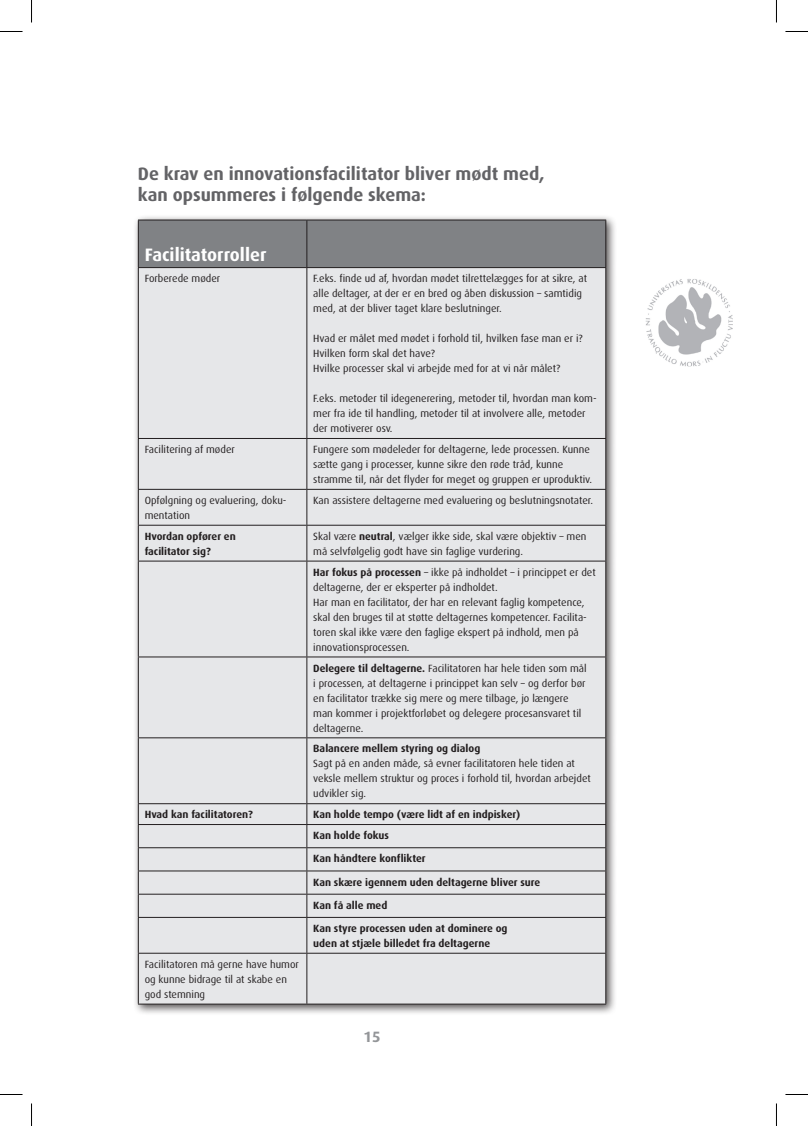
<style>
.page{position:relative;width:808px;height:1126px;background:#fff}
.page>*{position:absolute;margin:0;border:0;box-sizing:border-box;transform-origin:0 0}
.t1{font:700 18px/21px "Dax";color:#636366}
.t2{font:700 18px "Dax";color:#fff}
.t3{font:700 15px "Dax";color:#939598}
.t4{font:10.5px/15px "Dax";color:#231f20}
.t5{font:700 10.5px/15px "Dax";color:#231f20}
.s1{font-weight:700}
</style>
<div class="page">
<div style="left:133px;top:214px;width:484px;height:802px;background:#231f20;opacity:.75"></div>
<div style="left:139px;top:221px;width:466px;height:46px;background:#808285"></div>
<div style="left:139px;top:268px;width:466px;height:736px;background:#e6e7e9"></div>
<hr style="left:138px;top:220px;width:169px;height:1px;background:#231f20">
<hr style="left:138px;top:220px;width:1px;height:47px;background:#231f20">
<hr style="left:307px;top:220px;width:299px;height:1px;background:#231f20">
<hr style="left:306px;top:220px;width:1px;height:47px;background:#231f20">
<hr style="left:605px;top:220px;width:1px;height:47px;background:#231f20">
<hr style="left:138px;top:267px;width:169px;height:1px;background:#231f20">
<hr style="left:138px;top:268px;width:1px;height:170px;background:#231f20">
<hr style="left:307px;top:267px;width:299px;height:1px;background:#231f20">
<hr style="left:306px;top:268px;width:1px;height:170px;background:#231f20">
<hr style="left:605px;top:268px;width:1px;height:170px;background:#231f20">
<hr style="left:138px;top:438px;width:169px;height:1px;background:#231f20">
<hr style="left:138px;top:439px;width:1px;height:50px;background:#231f20">
<hr style="left:307px;top:438px;width:299px;height:1px;background:#231f20">
<hr style="left:306px;top:439px;width:1px;height:50px;background:#231f20">
<hr style="left:605px;top:439px;width:1px;height:50px;background:#231f20">
<hr style="left:138px;top:489px;width:169px;height:1px;background:#231f20">
<hr style="left:138px;top:490px;width:1px;height:35px;background:#231f20">
<hr style="left:307px;top:489px;width:299px;height:1px;background:#231f20">
<hr style="left:306px;top:490px;width:1px;height:35px;background:#231f20">
<hr style="left:605px;top:490px;width:1px;height:35px;background:#231f20">
<hr style="left:138px;top:525px;width:169px;height:1px;background:#231f20">
<hr style="left:138px;top:526px;width:1px;height:35px;background:#231f20">
<hr style="left:307px;top:525px;width:299px;height:1px;background:#231f20">
<hr style="left:306px;top:526px;width:1px;height:35px;background:#231f20">
<hr style="left:605px;top:526px;width:1px;height:35px;background:#231f20">
<hr style="left:138px;top:561px;width:169px;height:1px;background:#231f20">
<hr style="left:138px;top:561px;width:1px;height:96px;background:#231f20">
<hr style="left:307px;top:561px;width:299px;height:1px;background:#231f20">
<hr style="left:306px;top:561px;width:1px;height:96px;background:#231f20">
<hr style="left:605px;top:561px;width:1px;height:96px;background:#231f20">
<hr style="left:138px;top:657px;width:169px;height:1px;background:#231f20">
<hr style="left:138px;top:657px;width:1px;height:80px;background:#231f20">
<hr style="left:307px;top:657px;width:299px;height:1px;background:#231f20">
<hr style="left:306px;top:657px;width:1px;height:80px;background:#231f20">
<hr style="left:605px;top:657px;width:1px;height:80px;background:#231f20">
<hr style="left:138px;top:737px;width:169px;height:1px;background:#231f20">
<hr style="left:138px;top:738px;width:1px;height:65px;background:#231f20">
<hr style="left:307px;top:737px;width:299px;height:1px;background:#231f20">
<hr style="left:306px;top:738px;width:1px;height:65px;background:#231f20">
<hr style="left:605px;top:738px;width:1px;height:65px;background:#231f20">
<hr style="left:138px;top:803px;width:169px;height:1px;background:#231f20">
<hr style="left:307px;top:803px;width:299px;height:1px;background:#231f20">
<hr style="left:138px;top:824px;width:169px;height:1px;background:#231f20">
<hr style="left:307px;top:824px;width:299px;height:1px;background:#231f20">
<hr style="left:138px;top:847px;width:169px;height:1px;background:#231f20">
<hr style="left:307px;top:847px;width:299px;height:1px;background:#231f20">
<hr style="left:138px;top:871px;width:169px;height:1px;background:#231f20">
<hr style="left:307px;top:871px;width:299px;height:1px;background:#231f20">
<hr style="left:138px;top:894px;width:169px;height:1px;background:#231f20">
<svg style="left:138px;top:804px;width:1px;height:113px"></svg>
<hr style="left:307px;top:894px;width:299px;height:1px;background:#231f20">
<svg style="left:306px;top:804px;width:1px;height:113px"></svg>
<svg style="left:605px;top:804px;width:1px;height:113px"></svg>
<hr style="left:138px;top:917px;width:169px;height:1px;background:#231f20">
<hr style="left:138px;top:918px;width:1px;height:35px;background:#231f20">
<hr style="left:307px;top:917px;width:299px;height:1px;background:#231f20">
<hr style="left:306px;top:918px;width:1px;height:35px;background:#231f20">
<hr style="left:605px;top:918px;width:1px;height:35px;background:#231f20">
<hr style="left:138px;top:953px;width:169px;height:1px;background:#231f20">
<hr style="left:138px;top:954px;width:1px;height:50px;background:#231f20">
<hr style="left:307px;top:953px;width:299px;height:1px;background:#231f20">
<hr style="left:306px;top:954px;width:1px;height:50px;background:#231f20">
<hr style="left:605px;top:954px;width:1px;height:50px;background:#231f20">
<hr style="left:138px;top:1004px;width:169px;height:1px;background:#231f20">
<hr style="left:307px;top:1004px;width:299px;height:1px;background:#231f20">
<img style="left:645px;top:279px;width:87px;height:87px">
<svg style="left:0;top:31px;width:22px;height:1px"></svg>
<svg style="left:785px;top:31px;width:22px;height:1px"></svg>
<svg style="left:0;top:1094px;width:22px;height:1px"></svg>
<svg style="left:785px;top:1094px;width:22px;height:1px"></svg>
<svg style="left:31px;top:0;width:1px;height:22px"></svg>
<svg style="left:31px;top:1103px;width:1px;height:23px"></svg>
<h1 class="t1" style="left:138px;top:163px;width:408px">De krav en innovationsfacilitator bliver mødt med, kan opsummeres i følgende skema:</h1>
<h1 class="t2" style="left:145px;top:245px;width:123px">Facilitatorroller</h1>
<p class="t4" style="left:145px;top:271px;width:77px">Forberede møder</p>
<p class="t4" style="left:313px;top:271px;width:275px">F.eks. finde ud af, hvordan mødet tilrettelægges for at sikre, at alle deltager, at der er en bred og åben diskussion – samtidig med, at der bliver taget klare beslutninger.</p>
<p class="t4" style="left:313px;top:331px;width:271px">Hvad er målet med mødet i forhold til, hvilken fase man er i?<br>Hvilken form skal det have?<br>Hvilke processer skal vi arbejde med for at vi når målet?</p>
<p class="t4" style="left:313px;top:391px;width:285px">F.eks. metoder til idegenerering, metoder til, hvordan man kom&shy;mer fra ide til handling, metoder til at involvere alle, metoder der motiverer osv.</p>
<p class="t4" style="left:145px;top:442px;width:92px">Facilitering af møder</p>
<p class="t4" style="left:313px;top:442px;width:280px">Fungere som mødeleder for deltagerne, lede processen. Kunne sætte gang i processer, kunne sikre den røde tråd, kunne stramme til, når det flyder for meget og gruppen er uproduktiv.</p>
<p class="t4" style="left:145px;top:493px;width:143px">Opfølgning og evaluering, doku&shy;mentation</p>
<p class="t4" style="left:313px;top:493px;width:281px">Kan assistere deltagerne med evaluering og beslutningsnotater.</p>
<p class="t5" style="left:145px;top:529px;width:93px">Hvordan opfører en facilitator sig?</p>
<p class="t4" style="left:313px;top:529px;width:274px">Skal være <span class="s1">neutral</span>, vælger ikke side, skal være objektiv – men må selvfølgelig godt have sin faglige vurdering.</p>
<p class="t4" style="left:313px;top:565px;width:284px"><span class="s1">Har fokus på processen</span> – ikke på indholdet – i princippet er det deltagerne, der er eksperter på indholdet.<br>Har man en facilitator, der har en relevant faglig kompetence, skal den bruges til at støtte deltagernes kompetencer. Facilita&shy;toren skal ikke være den faglige ekspert på indhold, men på innovationsprocessen.</p>
<p class="t4" style="left:313px;top:660px;width:275px"><span class="s1">Delegere til deltagerne.</span> Facilitatoren har hele tiden som mål i processen, at deltagerne i princippet kan selv – og derfor bør en facilitator trække sig mere og mere tilbage, jo længere man kommer i projektforløbet og delegere procesansvaret til deltagerne.</p>
<p class="t5" style="left:313px;top:741px;width:168px">Balancere mellem styring og dialog</p>
<p class="t4" style="left:313px;top:756px;width:279px">Sagt på en anden måde, så evner facilitatoren hele tiden at veksle mellem struktur og proces i forhold til, hvordan arbejdet udvikler sig.</p>
<p class="t5" style="left:145px;top:807px;width:110px">Hvad kan facilitatoren?</p>
<p class="t5" style="left:313px;top:804px;width:209px;line-height:20.9px">Kan holde tempo (være lidt af en indpisker)<br>Kan holde fokus</p>
<p class="t5" style="left:313px;top:851px;width:114px">Kan håndtere konflikter</p>
<p class="t5" style="left:313px;top:874px;width:228px">Kan skære igennem uden deltagerne bliver sure</p>
<p class="t5" style="left:313px;top:898px;width:76px">Kan få alle med</p>
<p class="t5" style="left:313px;top:921px;width:196px">Kan styre processen uden at dominere og uden at stjæle billedet fra deltagerne</p>
<p class="t4" style="left:145px;top:957px;width:156px">Facilitatoren må gerne have humor og kunne bidrage til at skabe en god stemning</p>
<h2 class="t3" style="left:363px;top:1029px;width:18px">15</h2>
</div>
